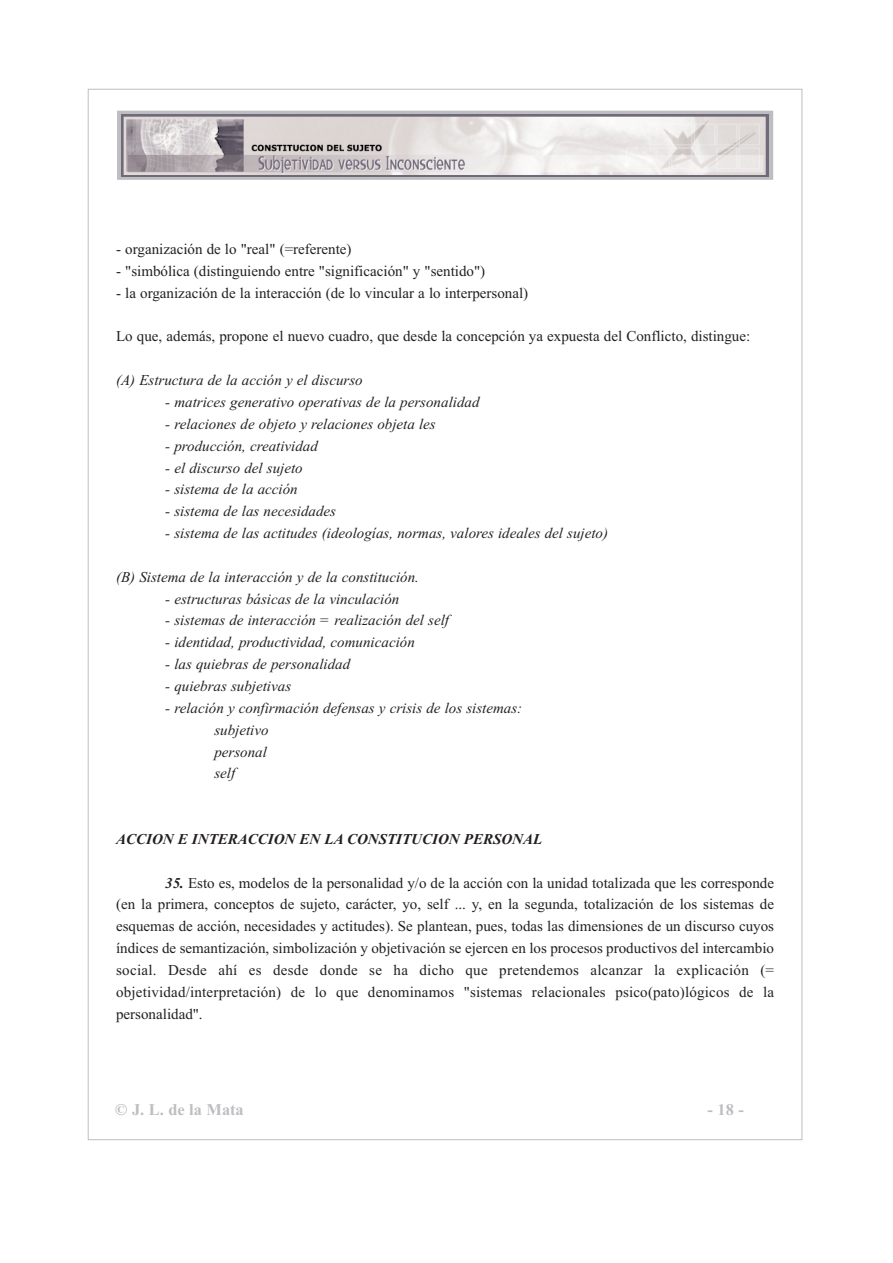
<style>
.page{position:relative;width:893px;height:1263px;background:#fff}
.page>*{position:absolute;margin:0;border:0;box-sizing:border-box;transform-origin:0 0}
.t1{font:700 16.35px "Times New Roman";color:#bdbec1}
.t2{font:15px/21.9px "Times New Roman";color:#231f20;text-align:justify}
.t3{font:italic 15px/21.9px "Times New Roman";color:#231f20}
.t4{font:italic 700 15px "Times New Roman";color:#231f20}
.s1{font-weight:700;font-style:italic}
</style>
<div class="page">
<svg style="left:118px;top:112px;width:654px;height:67px;fill:#bdbec1"></svg>
<img style="left:121px;top:114px;width:647px;height:62px">
<div style="left:116px;top:110px;width:658px;height:71px;border:1px solid #fff"></div>
<p class="t2" style="left:116px;top:240px;width:237px">- organización de lo "real" (=referente)</p>
<p class="t2" style="left:116px;top:261px;width:371px">- "simbólica (distinguiendo entre "significación" y "sentido")</p>
<p class="t2" style="left:116px;top:283px;width:414px">- la organización de la interacción (de lo vincular a lo interpersonal)</p>
<p class="t2" style="left:116px;top:327px;width:636px">Lo que, además, propone el nuevo cuadro, que desde la concepción ya expuesta del Conflicto, distingue:</p>
<p class="t3" style="left:116px;top:371px;width:248px">(A) Estructura de la acción y el discurso</p>
<p class="t3" style="left:165px;top:392px;width:316px">- matrices generativo operativas de la personalidad</p>
<p class="t3" style="left:165px;top:414px;width:272px">- relaciones de objeto y relaciones objeta les</p>
<p class="t3" style="left:165px;top:436px;width:154px">- producción, creatividad</p>
<p class="t3" style="left:165px;top:458px;width:139px">- el discurso del sujeto</p>
<p class="t3" style="left:165px;top:480px;width:134px">- sistema de la acción</p>
<p class="t3" style="left:165px;top:502px;width:172px">- sistema de las necesidades</p>
<p class="t3" style="left:165px;top:523px;width:444px">- sistema de las actitudes (ideologías, normas, valores ideales del sujeto)</p>
<p class="t3" style="left:116px;top:567px;width:304px">(B) Sistema de la interacción y de la constitución.</p>
<p class="t3" style="left:165px;top:589px;width:236px">- estructuras básicas de la vinculación</p>
<p class="t3" style="left:165px;top:611px;width:285px">- sistemas de interacción = realización del self</p>
<p class="t3" style="left:165px;top:633px;width:251px">- identidad, productividad, comunicación</p>
<p class="t3" style="left:165px;top:654px;width:187px">- las quiebras de personalidad</p>
<p class="t3" style="left:165px;top:676px;width:127px">- quiebras subjetivas</p>
<p class="t3" style="left:214px;top:698px;width:309px;text-indent:-49px">- relación y confirmación defensas y crisis de los sistemas: subjetivo<br>personal<br>self</p>
<p class="t4" style="left:116px;top:834px;width:428px">ACCION E INTERACCION EN LA CONSTITUCION PERSONAL</p>
<p class="t2" style="left:116px;top:873px;width:659px;text-indent:49px"><span class="s1">35.</span> Esto es, modelos de la personalidad y/o de la acción con la unidad totalizada que les corresponde (en la primera, conceptos de sujeto, carácter, yo, self ... y, en la segunda, totalización de los sistemas de esquemas de acción, necesidades y actitudes). Se plantean, pues, todas las dimensiones de un discurso cuyos índices de semantización, simbolización y objetivación se ejercen en los procesos productivos del intercambio social. Desde ahí es desde donde se ha dicho que pretendemos alcanzar la explicación (= objetividad/interpretación) de lo que denominamos "sistemas relacionales psico(pato)lógicos de la personalidad".</p>
<p class="t1" style="left:115px;top:1104px;width:130px">© J. L. de la Mata</p>
<p class="t1" style="left:707px;top:1104px;width:38px">- 18 -</p>
</div>
